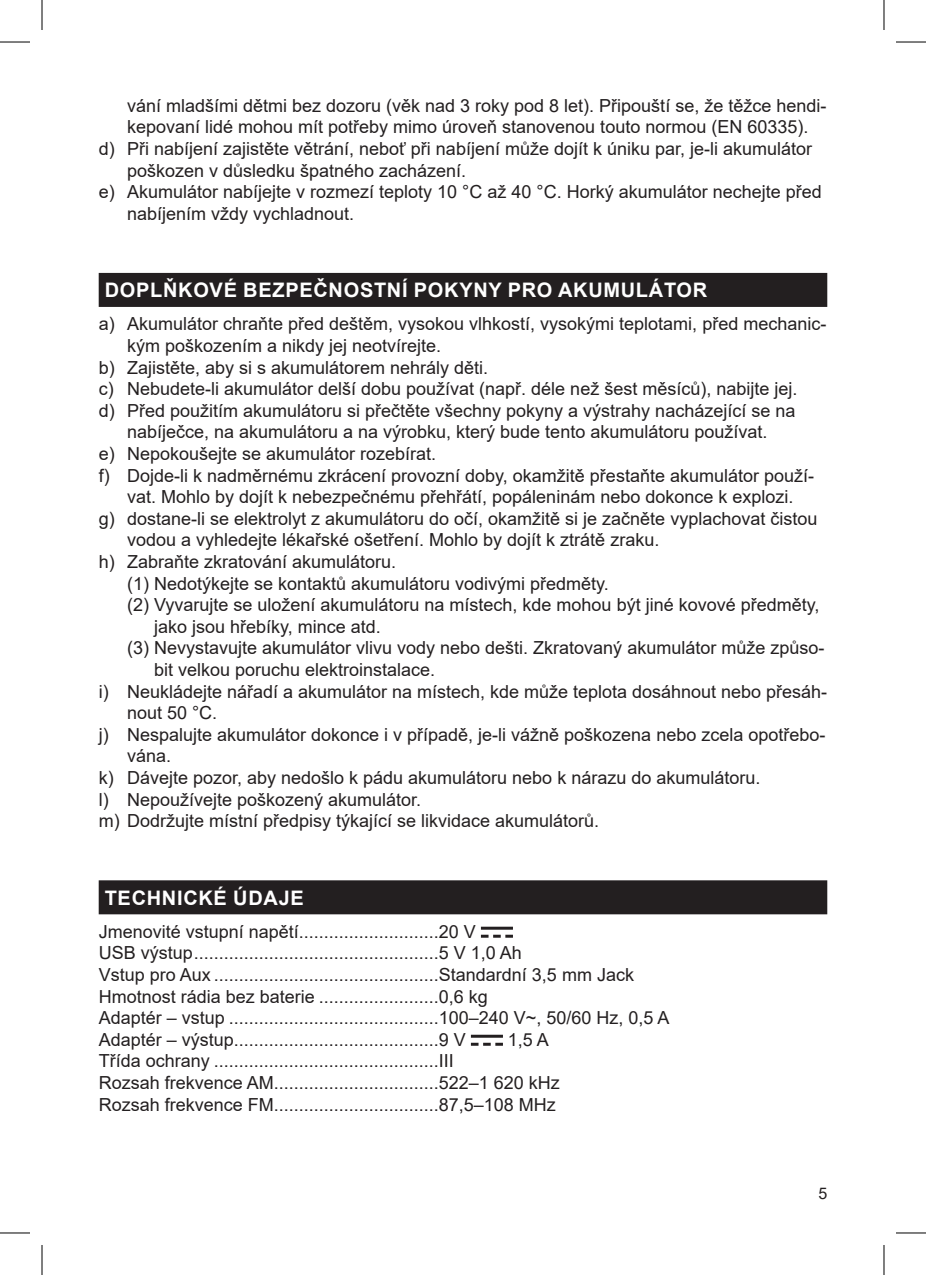
<style>
.page{position:relative;width:926px;height:1275px;background:#fff}
.page>*{position:absolute;margin:0;border:0;box-sizing:border-box;transform-origin:0 0}
.t1{font:700 20px "Arial";letter-spacing:.035em;color:#fff}
.t2{font:18px/21.6px "Arial";color:#231f20}
.t3{font:16px "Arial";color:#231f20}
</style>
<div class="page">
<div style="left:99px;top:273px;width:728px;height:34px;background:#231f20"></div>
<div style="left:99px;top:880px;width:728px;height:34px;background:#231f20"></div>
<hr style="left:481px;top:926px;width:32px;height:3px;background:#231f20">
<svg style="left:481px;top:934px;width:32px;height:3px"></svg>
<hr style="left:471px;top:1034px;width:32px;height:3px;background:#231f20">
<svg style="left:471px;top:1042px;width:32px;height:3px"></svg>
<hr style="left:0;top:42px;width:30px;height:1px;background:#000">
<hr style="left:896px;top:42px;width:30px;height:1px;background:#000">
<hr style="left:0;top:1232px;width:30px;height:1px;background:#000">
<hr style="left:896px;top:1232px;width:30px;height:1px;background:#000">
<hr style="left:42px;top:0;width:1px;height:30px;background:#000">
<hr style="left:42px;top:1245px;width:1px;height:30px;background:#000">
<hr style="left:884px;top:0;width:1px;height:30px;background:#000">
<hr style="left:884px;top:1245px;width:1px;height:30px;background:#000">
<p class="t2" style="left:127px;top:95px;width:701px">vání mladšími dětmi bez dozoru (věk nad 3 roky pod 8 let). Připouští se, že těžce hendi-</p>
<p class="t2" style="left:127px;top:116px;width:683px">kepovaní lidé mohou mít potřeby mimo úroveň stanovenou touto normou (EN 60335).</p>
<p class="t2" style="left:99px;top:138px;width:715px">d) Při nabíjení zajistěte větrání, neboť při nabíjení může dojít k úniku par, je-li akumulátor</p>
<p class="t2" style="left:127px;top:159px;width:341px">poškozen v důsledku špatného zacházení.</p>
<p class="t2" style="left:99px;top:181px;width:725px">e) Akumulátor nabíjejte v rozmezí teploty 10 °C až 40 °C. Horký akumulátor nechejte před</p>
<p class="t2" style="left:127px;top:203px;width:229px">nabíjením vždy vychladnout.</p>
<p class="t1" style="left:105px;top:276px;width:604px">DOPLŇKOVÉ BEZPEČNOSTNÍ POKYNY PRO AKUMULÁTOR</p>
<p class="t2" style="left:99px;top:313px;width:729px">a) Akumulátor chraňte před deštěm, vysokou vlhkostí, vysokými teplotami, před mechanic-</p>
<p class="t2" style="left:127px;top:335px;width:316px">kým poškozením a nikdy jej neotvírejte.</p>
<p class="t2" style="left:99px;top:356px;width:391px">b) Zajistěte, aby si s akumulátorem nehrály děti.</p>
<p class="t2" style="left:99px;top:378px;width:700px">c) Nebudete-li akumulátor delší dobu používat (např. déle než šest měsíců), nabijte jej.</p>
<p class="t2" style="left:99px;top:399px;width:698px">d) Před použitím akumulátoru si přečtěte všechny pokyny a výstrahy nacházející se na</p>
<p class="t2" style="left:127px;top:421px;width:642px">nabíječce, na akumulátoru a na výrobku, který bude tento akumulátoru používat.</p>
<p class="t2" style="left:99px;top:443px;width:339px">e) Nepokoušejte se akumulátor rozebírat.</p>
<p class="t2" style="left:99px;top:464px;width:717px">f) Dojde-li k nadměrnému zkrácení provozní doby, okamžitě přestaňte akumulátor použí-</p>
<p class="t2" style="left:127px;top:486px;width:668px">vat. Mohlo by dojít k nebezpečnému přehřátí, popáleninám nebo dokonce k explozi.</p>
<p class="t2" style="left:99px;top:507px;width:720px">g) dostane-li se elektrolyt z akumulátoru do očí, okamžitě si je začněte vyplachovat čistou</p>
<p class="t2" style="left:127px;top:529px;width:534px">vodou a vyhledejte lékařské ošetření. Mohlo by dojít k ztrátě zraku.</p>
<p class="t2" style="left:99px;top:551px;width:299px">h) Zabraňte zkratování akumulátoru.</p>
<p class="t2" style="left:127px;top:572px;width:483px">(1) Nedotýkejte se kontaktů akumulátoru vodivými předměty.</p>
<p class="t2" style="left:127px;top:594px;width:694px">(2) Vyvarujte se uložení akumulátoru na místech, kde mohou být jiné kovové předměty,</p>
<p class="t2" style="left:154px;top:615px;width:228px">jako jsou hřebíky, mince atd.</p>
<p class="t2" style="left:127px;top:637px;width:699px">(3) Nevystavujte akumulátor vlivu vody nebo dešti. Zkratovaný akumulátor může způso-</p>
<p class="t2" style="left:154px;top:659px;width:283px">bit velkou poruchu elektroinstalace.</p>
<p class="t2" style="left:99px;top:680px;width:730px">i) Neukládejte nářadí a akumulátor na místech, kde může teplota dosáhnout nebo přesáh-</p>
<p class="t2" style="left:127px;top:702px;width:92px">nout 50 °C.</p>
<p class="t2" style="left:99px;top:723px;width:728px">j) Nespalujte akumulátor dokonce i v případě, je-li vážně poškozena nebo zcela opotřebo-</p>
<p class="t2" style="left:127px;top:745px;width:46px">vána.</p>
<p class="t2" style="left:99px;top:767px;width:663px">k) Dávejte pozor, aby nedošlo k pádu akumulátoru nebo k nárazu do akumulátoru.</p>
<p class="t2" style="left:99px;top:788px;width:324px">l) Nepoužívejte poškozený akumulátor.</p>
<p class="t2" style="left:99px;top:810px;width:502px">m) Dodržujte místní předpisy týkající se likvidace akumulátorů.</p>
<p class="t1" style="left:105px;top:883px;width:201px">TECHNICKÉ ÚDAJE</p>
<p class="t2" style="left:99px;top:920px;width:572px">Jmenovité vstupní napětí............................20 V<br>USB výstup.................................................5 V 1,0 Ah<br>Vstup pro Aux .............................................Standardní 3,5 mm Jack Hmotnost rádia bez baterie ........................0,6 kg<br>Adaptér – vstup ..........................................100–240 V~, 50/60 Hz, 0,5 A Adaptér – výstup.........................................9 V</p>
<p class="t2" style="left:508px;top:1028px;width:43px">1,5 A</p>
<p class="t2" style="left:99px;top:1050px;width:463px">Třída ochrany .............................................III<br>Rozsah frekvence AM.................................522–1 620 kHz<br>Rozsah frekvence FM.................................87,5–108 MHz</p>
<p class="t3" style="left:818px;top:1182px;width:10px">5</p>
</div>
